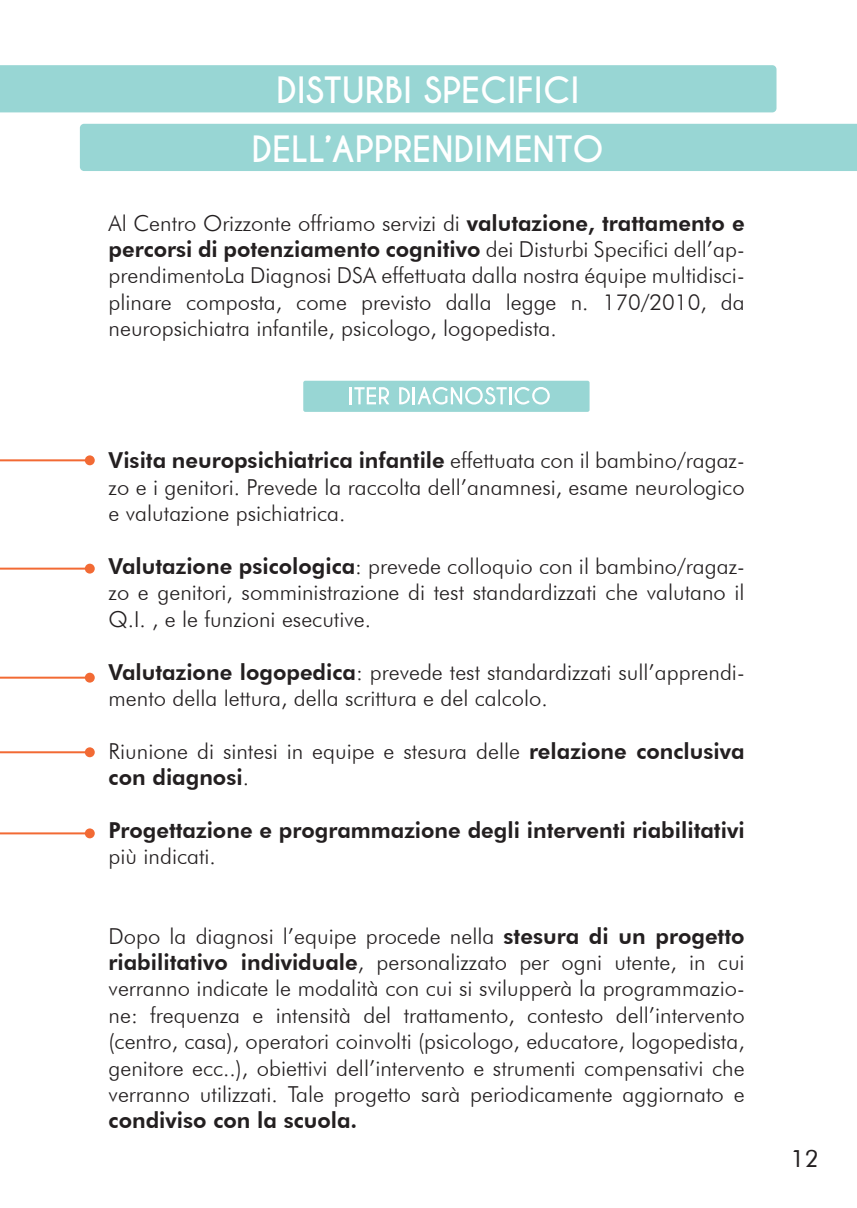
<style>
.page{position:relative;width:857px;height:1208px;background:#fff}
.page>*{position:absolute;margin:0;border:0;box-sizing:border-box;transform-origin:0 0}
.t1{font:700 34px "Caviar Dreams";color:#fff}
.t2{font:24px "Futura BT";color:#231f20}
.t3{font:300 22px/26.4px "Futura BT";color:#231f20;text-align:justify}
.t4{font:800 22px "Futura BT";color:#231f20}
.s1{font-weight:800}
</style>
<div class="page">
<div style="left:303px;top:381px;width:286px;height:31px;background:#98d6d4;border-radius:2px"></div>
<div style="left:0;top:65px;width:776px;height:47px;background:#98d6d4"></div>
<div style="left:80px;top:124px;width:776px;height:47px;background:#98d6d4"></div>
<div style="left:85px;top:455px;width:10px;height:10px;background:#f26a34;border-radius:50%"></div>
<hr style="left:0;top:459px;width:90px;height:2px;background:#f26a34">
<div style="left:85px;top:563px;width:10px;height:10px;background:#f26a34;border-radius:50%"></div>
<hr style="left:0;top:567px;width:90px;height:2px;background:#f26a34">
<div style="left:85px;top:747px;width:10px;height:10px;background:#f26a34;border-radius:50%"></div>
<hr style="left:0;top:751px;width:90px;height:2px;background:#f26a34">
<hr style="left:349px;top:387px;width:3px;height:17px;background:#fff">
<svg style="left:354px;top:387px;width:35px;height:17px"></svg>
<svg style="left:399px;top:387px;width:10px;height:17px"></svg>
<hr style="left:412px;top:387px;width:3px;height:17px;background:#fff">
<svg style="left:417px;top:387px;width:132px;height:17px"></svg>
<div style="left:85px;top:672px;width:10px;height:10px;background:#f26a34;border-radius:50%"></div>
<hr style="left:0;top:676px;width:90px;height:2px;background:#f26a34">
<div style="left:85px;top:828px;width:10px;height:10px;background:#f26a34;border-radius:50%"></div>
<hr style="left:0;top:832px;width:90px;height:2px;background:#f26a34">
<h1 class="t1" style="left:276px;top:69px;width:305px">DISTURBI SPECIFICI</h1>
<h1 class="t1" style="left:251px;top:128px;width:354px">DELL’APPRENDIMENTO</h1>
<p class="t3" style="left:108px;top:209px;width:637px">Al Centro Orizzonte offriamo servizi di <span class="s1">valutazione, trattamento e percorsi di potenziamento cognitivo</span> dei Disturbi Specifici dell’ap&shy;prendimentoLa Diagnosi DSA effettuata dalla nostra équipe multidisci&shy;plinare composta, come previsto dalla legge n. 170/2010, da neuropsichiatra infantile, psicologo, logopedista.</p>
<p class="t3" style="left:108px;top:447px;width:637px"><span class="s1">Visita neuropsichiatrica infantile</span> effettuata con il bambino/ragaz&shy;zo e i genitori. Prevede la raccolta dell’anamnesi, esame neurologico e valutazione psichiatrica.</p>
<p class="t3" style="left:108px;top:552px;width:637px"><span class="s1">Valutazione psicologica</span>: prevede colloquio con il bambino/ragaz&shy;zo e genitori, somministrazione di test standardizzati che valutano il Q.I. , e le funzioni esecutive.</p>
<p class="t3" style="left:108px;top:658px;width:637px"><span class="s1">Valutazione logopedica</span>: prevede test standardizzati sull’apprendi&shy;mento della lettura, della scrittura e del calcolo.</p>
<p class="t3" style="left:108px;top:737px;width:637px">Riunione di sintesi in equipe e stesura delle <span class="s1">relazione conclusiva con diagnosi</span>.</p>
<p class="t4" style="left:108px;top:816px;width:637px">Progettazione e programmazione degli interventi riabilitativi</p>
<p class="t3" style="left:108px;top:843px;width:109px">più indicati.</p>
<p class="t3" style="left:108px;top:922px;width:637px">Dopo la diagnosi l’equipe procede nella <span class="s1">stesura di un progetto riabilitativo individuale</span>, personalizzato per ogni utente, in cui verranno indicate le modalità con cui si svilupperà la programmazio&shy;ne: frequenza e intensità del trattamento, contesto dell’intervento (centro, casa), operatori coinvolti (psicologo, educatore, logopedista, genitore ecc..), obiettivi dell’intervento e strumenti compensativi che verranno utilizzati. Tale progetto sarà periodicamente aggiornato e</p>
<p class="t4" style="left:108px;top:1107px;width:250px">condiviso con la scuola.</p>
<p class="t2" style="left:790px;top:1143px;width:30px">12</p>
</div>
